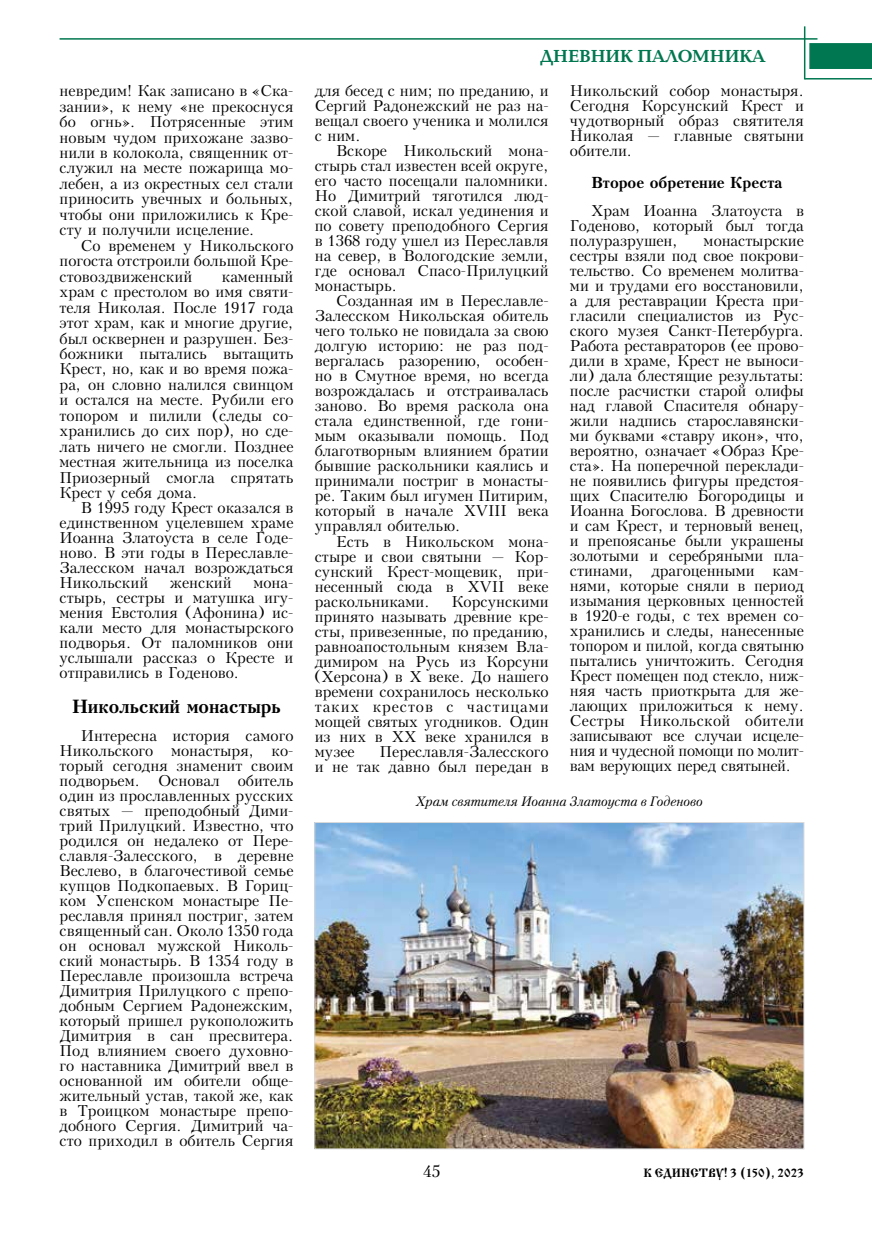
<style>
.page{position:relative;width:872px;height:1234px;background:#fff}
.page>*{position:absolute;margin:0;border:0;box-sizing:border-box;transform-origin:0 0}
.t1{font:700 18px "Kudrashov C";color:#000}
.t2{font:700 18px "Baltica C";color:#007750}
.t3{font:16.5px "Petersburg C";color:#000}
.t4{font:15px/15px "Kudrashov C";color:#000;text-align:justify}
.t5{font:700 15px "Kudrashov C";color:#000}
.t6{font:italic 13.5px "Petersburg C";color:#000}
.t7{font:12px "Izhitsa C";color:#000}
</style>
<div class="page">
<div style="left:809px;top:43px;width:63px;height:26px;background:#007750"></div>
<hr style="left:805px;top:78px;width:67px;height:1px;background:#007750">
<hr style="left:804px;top:26px;width:1px;height:53px;background:#007750">
<hr style="left:60px;top:38px;width:757px;height:2px;background:#007750">
<img style="left:316px;top:824px;width:486px;height:322px">
<div style="left:314px;top:822px;width:490px;height:326px;border:1px solid #dadada"></div>
<p class="t4" style="left:60px;top:83px;width:235px;line-height:15.5px">невредим! Как записано в «Ска&shy;зании», к нему «не прекоснуся бо огнь». Потрясенные этим новым чудом прихожане зазво&shy;нили в колокола, священник от&shy;служил на месте пожарища мо&shy;лебен, а из окрестных сел стали приносить увечных и больных, чтобы они приложились к Кре&shy;сту и получили исцеление.</p>
<p class="t4" style="left:60px;top:238px;width:235px;line-height:15.5px;text-indent:21px">Со временем у Никольского погоста отстроили большой Кре&shy;стовоздвиженский</p>
<p class="t4" style="left:60px;top:269px;width:235px;line-height:15.5px;text-indent:162px">каменный храм с престолом во имя святи&shy;теля Николая. После 1917 года этот храм, как и многие другие, был осквернен и разрушен. Без&shy;божники пытались вытащить Крест, но, как и во время пожа&shy;ра, он словно налился свинцом и остался на месте. Рубили его топором и пилили (следы со&shy;хранились до сих пор), но сде&shy;лать ничего не смогли. Позднее местная жительница из поселка Приозерный смогла спрятать Крест у себя дома.</p>
<p class="t4" style="left:60px;top:500px;width:235px;text-indent:21px">В 1995 году Крест оказался в единственном уцелевшем храме Иоанна Златоуста в селе Годе&shy;ново. В эти годы в Переславле-Залесском начал возрождаться Никольский</p>
<p class="t4" style="left:170px;top:575px;width:63px">женский</p>
<p class="t4" style="left:60px;top:575px;width:235px;text-indent:194px">мона&shy;стырь, сестры и матушка игу&shy;мения Евстолия (Афонина) ис&shy;кали место для монастырского подворья. От паломников они услышали рассказ о Кресте и отправились в Годеново.</p>
<p class="t1" style="left:72px;top:695px;width:210px">Никольский монастырь</p>
<p class="t4" style="left:60px;top:728px;width:235px;text-indent:21px">Интересна история самого Никольского монастыря, ко&shy;торый сегодня знаменит своим подворьем. Основал обитель один из прославленных русских святых — преподобный Дими&shy;трий Прилуцкий. Известно, что родился он недалеко от Пере&shy;славля-Залесского, в деревне Веслево, в благочестивой семье купцов Подкопаевых. В Гориц&shy;ком Успенском монастыре Пе&shy;реславля принял постриг, затем священный сан. Около 1350 года он основал мужской Николь&shy;ский монастырь. В 1354 году в Переславле произошла встреча Димитрия Прилуцкого с препо&shy;добным Сергием Радонежским, который пришел рукоположить Димитрия в сан пресвитера.<br>Под влиянием своего духовно&shy;го наставника Димитрий ввел в основанной им обители обще&shy;жительный устав, такой же, как в Троицком монастыре препо&shy;добного Сергия. Димитрий ча&shy;сто приходил в обитель Сергия</p>
<p class="t2" style="left:540px;top:47px;width:226px">ДНЕВНИК ПАЛОМНИКА</p>
<p class="t4" style="left:315px;top:84px;width:235px">для бесед с ним; по преданию, и Сергий Радонежский не раз на&shy;вещал своего ученика и молился с ним.</p>
<p class="t4" style="left:315px;top:144px;width:235px;text-indent:21px">Вскоре Никольский мона&shy;стырь стал известен всей округе, его часто посещали паломники.<br>Но Димитрий тяготился люд&shy;ской славой, искал уединения и по совету преподобного Сергия в 1368 году ушел из Переславля на север, в Вологодские земли, где основал Спасо-Прилуцкий монастырь.</p>
<p class="t4" style="left:315px;top:294px;width:235px;text-indent:21px">Созданная им в Переславле-Залесском Никольская обитель чего только не повидала за свою долгую историю: не раз под&shy;вергалась разорению, особен&shy;но в Смутное время, но всегда возрождалась и отстраивалась заново. Во время раскола она стала единственной, где гони&shy;мым оказывали помощь. Под благотворным влиянием братии бывшие раскольники каялись и принимали постриг в монасты&shy;ре. Таким был игумен Питирим, который в начале XVIII века управлял обителью.</p>
<p class="t4" style="left:315px;top:534px;width:235px;text-indent:21px">Есть в Никольском мона&shy;стыре и свои святыни — Кор&shy;сунский Крест-мощевик, при&shy;несенный сюда в XVII веке раскольниками.</p>
<p class="t4" style="left:570px;top:84px;width:235px">Никольский собор монастыря.<br>Сегодня Корсунский Крест и чудотворный образ святителя Николая — главные святыни обители.</p>
<p class="t5" style="left:591px;top:173px;width:192px">Второе обретение Креста</p>
<p class="t4" style="left:570px;top:203px;width:235px;text-indent:21px">Храм Иоанна Златоуста в Годеново, который был тогда полуразрушен,</p>
<p class="t4" style="left:570px;top:233px;width:235px;text-indent:134px">монастырские сестры взяли под свое покрови&shy;тельство. Со временем молитва&shy;ми и трудами его восстановили, а для реставрации Креста при&shy;гласили специалистов из Рус&shy;ского музея Санкт-Петербурга.<br>Работа реставраторов (ее прово&shy;дили в храме, Крест не выноси&shy;ли) дала блестящие результаты: после расчистки старой олифы над главой Спасителя обнару&shy;жили надпись старославянски&shy;ми буквами «ставру икон», что, вероятно, означает «Образ Кре&shy;ста». На поперечной переклади&shy;не появились фигуры предстоя&shy;щих Спасителю Богородицы и Иоанна Богослова. В древности и сам Крест, и терновый венец, и препоясанье были украшены золотыми и серебряными пла&shy;стинами, драгоценными кам&shy;нями, которые сняли в период изымания церковных ценностей в 1920-е годы, с тех времен со&shy;хранились и следы, нанесенные топором и пилой, когда святыню пытались уничтожить. Сегодня Крест помещен под стекло, ниж&shy;няя часть приоткрыта для же&shy;лающих приложиться к нему.<br>Сестры Никольской обители записывают все случаи исцеле&shy;ния и чудесной помощи по молит&shy;вам верующих перед святыней.</p>
<p class="t6" style="left:416px;top:793px;width:288px">Храм святителя Иоанна Златоуста в Годеново</p>
<p class="t4" style="left:315px;top:594px;width:235px;text-indent:137px">Корсунскими принято называть древние кре&shy;сты, привезенные, по преданию, равноапостольным князем Вла&shy;димиром на Русь из Корсуни (Херсона) в X веке. До нашего времени сохранилось несколько таких крестов с частицами мощей святых угодников. Один из них в XX веке хранился в музее</p>
<p class="t4" style="left:315px;top:744px;width:235px;text-align:right">Переславля-Залесского<br>и не так давно был передан в</p>
<p class="t3" style="left:423px;top:1161px;width:19px">45</p>
<p class="t7" style="left:643px;top:1166px;width:162px">К ЕДИНСТВУ! 3 (150), 2023</p>
</div>
